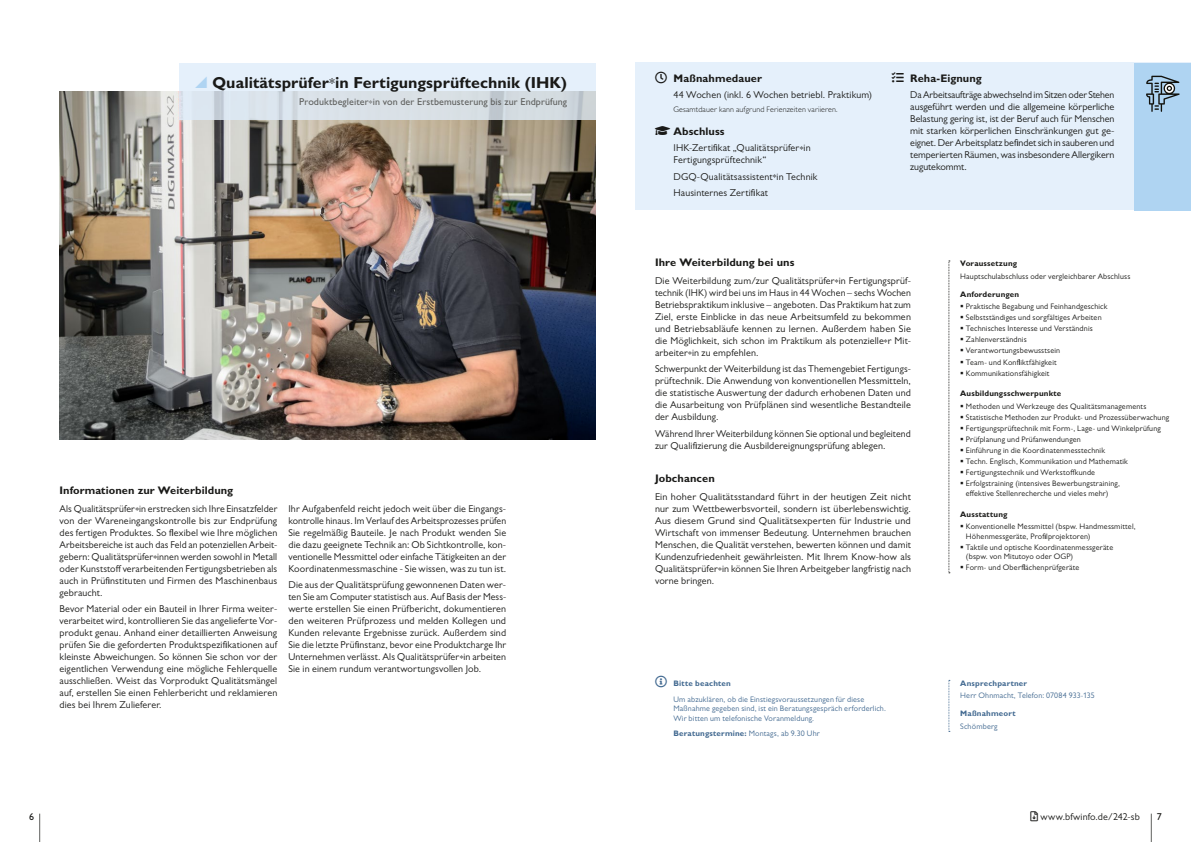
<style>
.page{position:relative;width:1191px;height:842px;background:#fff}
.page>*{position:absolute;margin:0;border:0;box-sizing:border-box;transform-origin:0 0}
.t1{font:700 16px "Gill Sans MT Pro";color:#1a1a18}
.t2{font:700 11px "Gill Sans MT Pro";letter-spacing:.005em;color:#1a1a18}
.t3{font:10px/12px "Gill Sans MT Pro";letter-spacing:.01em;color:#1a1a18;text-align:justify}
.t4{font:500 10px "Gill Sans MT Pro";letter-spacing:.01em;color:#5f605e}
.t5{font:500 10px "Gill Sans MT Pro";color:#1a1a18}
.t6{font:8px/11px "Gill Sans MT Pro";letter-spacing:.02em;color:#1a1a18}
.t7{font:8px/9.6px "Gill Sans MT Pro";letter-spacing:.02em;color:#436a91}
.t8{font:700 8px "Gill Sans MT Pro";letter-spacing:.02em;color:#436a91}
.t9{font:700 8px "Gill Sans MT Pro";letter-spacing:.02em;color:#1a1a18}
.t10{font:300 8px "Gill Sans MT Pro";letter-spacing:.015em;color:#1a1a18}
.s1{font-weight:400}
</style>
<div class="page">
<svg style="left:1151px;top:814px;width:1px;height:28px"></svg>
<svg style="left:39px;top:814px;width:1px;height:28px"></svg>
<svg style="left:948px;top:680px;width:2px;height:52px"></svg>
<div style="left:635px;top:63px;width:556px;height:147px;background:#e5f0fb"></div>
<div style="left:1134px;top:63px;width:57px;height:148px;background:#afd4f2"></div>
<svg style="left:1146px;top:76px;width:33px;height:36px"></svg>
<img style="left:60px;top:91px;width:535px;height:348px">
<svg style="left:179px;top:63px;width:416px;height:56px;background:#dde7ef"></svg>
<svg style="left:948px;top:261px;width:2px;height:312px"></svg>
<svg style="left:195px;top:76px;width:12px;height:12px"></svg>
<h1 class="t1" style="left:212px;top:72px;width:356px">Qualitätsprüfer<span class="s1">*</span>in Fertigungsprüftechnik (IHK)</h1>
<p class="t4" style="left:299px;top:96px;width:269px">Produktbegleiter<span class="s1">*</span>in von der Erstbemusterung bis zur Endprüfung</p>
<p class="t2" style="left:60px;top:484px;width:175px">Informationen zur Weiterbildung</p>
<p class="t3" style="left:60px;top:503px;width:219px">Als Qualitätsprüfer*in erstrecken sich Ihre Einsatzfelder von der Wareneingangskontrolle bis zur Endprüfung des fertigen Produktes. So flexibel wie Ihre möglichen Arbeitsbereiche ist auch das Feld an potenziellen Arbeit&shy;gebern: Qualitätsprüfer*innen werden sowohl in Metall oder Kunststoff verarbeitenden Fertigungsbetrieben als auch in Prüfinstituten und Firmen des Maschinenbaus gebraucht.</p>
<p class="t3" style="left:60px;top:603px;width:219px">Bevor Material oder ein Bauteil in Ihrer Firma weiter&shy;verarbeitet wird, kontrollieren Sie das angelieferte Vor&shy;produkt genau. Anhand einer detaillierten Anweisung prüfen Sie die geforderten Produktspezifikationen auf kleinste Abweichungen. So können Sie schon vor der eigentlichen Verwendung eine mögliche Fehlerquelle ausschließen. Weist das Vorprodukt Qualitätsmängel auf, erstellen Sie einen Fehlerbericht und reklamieren dies bei Ihrem Zulieferer.</p>
<p class="t3" style="left:288px;top:503px;width:219px">Ihr Aufgabenfeld reicht jedoch weit über die Eingangs&shy;kontrolle hinaus. Im Verlauf des Arbeitsprozesses prüfen Sie regelmäßig Bauteile. Je nach Produkt wenden Sie die dazu geeignete Technik an: Ob Sichtkontrolle, kon&shy;ventionelle Messmittel oder einfache Tätigkeiten an der Koordinatenmessmaschine - Sie wissen, was zu tun ist.</p>
<p class="t3" style="left:288px;top:579px;width:219px">Die aus der Qualitätsprüfung gewonnenen Daten wer&shy;ten Sie am Computer statistisch aus. Auf Basis der Mess&shy;werte erstellen Sie einen Prüfbericht, dokumentieren den weiteren Prüfprozess und melden Kollegen und Kunden relevante Ergebnisse zurück. Außerdem sind Sie die letzte Prüfinstanz, bevor eine Produktcharge Ihr Unternehmen verlässt. Als Qualitätsprüfer*in arbeiten Sie in einem rundum verantwortungsvollen Job.</p>
<p class="t2" style="left:673px;top:71px;width:90px">Maßnahmedauer</p>
<p class="t3" style="left:673px;top:88px;width:200px">44 Wochen (inkl. 6 Wochen betriebl. Praktikum)</p>
<p class="t10" style="left:673px;top:104px;width:166px">Gesamtdauer kann aufgrund Ferienzeiten variieren.</p>
<p class="t2" style="left:673px;top:124px;width:53px">Abschluss</p>
<p class="t3" style="left:673px;top:142px;width:139px">IHK-Zertifikat „Qualitätsprüfer*in<br>Fertigungsprüftechnik“</p>
<p class="t3" style="left:673px;top:168px;width:145px;line-height:16.2px">DGQ-Qualitätsassistent*in Technik<br>Hausinternes Zertifikat</p>
<p class="t2" style="left:910px;top:71px;width:73px">Reha-Eignung</p>
<p class="t3" style="left:910px;top:88px;width:206px">Da Arbeitsaufträge abwechselnd im Sitzen oder Stehen ausgeführt werden und die allgemeine körperliche Belastung gering ist, ist der Beruf auch für Menschen mit starken körperlichen Einschränkungen gut ge&shy;eignet. Der Arbeitsplatz befindet sich in sauberen und temperierten Räumen, was insbesondere Allergikern zugutekommt.</p>
<p class="t2" style="left:655px;top:256px;width:141px">Ihre Weiterbildung bei uns</p>
<p class="t3" style="left:655px;top:275px;width:257px">Die Weiterbildung zum/zur Qualitätsprüfer*in Fertigungsprüf&shy;technik (IHK) wird bei uns im Haus in 44 Wochen – sechs Wochen Betriebspraktikum inklusive – angeboten. Das Praktikum hat zum Ziel, erste Einblicke in das neue Arbeitsumfeld zu bekommen und Betriebsabläufe kennen zu lernen. Außerdem haben Sie die Möglichkeit, sich schon im Praktikum als potenzielle*r Mit&shy;arbeiter*in zu empfehlen.</p>
<p class="t3" style="left:655px;top:363px;width:257px">Schwerpunkt der Weiterbildung ist das Themengebiet Fertigungs&shy;prüftechnik. Die Anwendung von konventionellen Messmitteln, die statistische Auswertung der dadurch erhobenen Daten und die Ausarbeitung von Prüfplänen sind wesentliche Bestandteile der Ausbildung.</p>
<p class="t3" style="left:655px;top:427px;width:257px">Während Ihrer Weiterbildung können Sie optional und begleitend zur Qualifizierung die Ausbildereignungsprüfung ablegen.</p>
<p class="t2" style="left:655px;top:472px;width:61px">Jobchancen</p>
<p class="t3" style="left:655px;top:491px;width:257px">Ein hoher Qualitätsstandard führt in der heutigen Zeit nicht nur zum Wettbewerbsvorteil, sondern ist überlebenswichtig.<br>Aus diesem Grund sind Qualitätsexperten für Industrie und Wirtschaft von immenser Bedeutung. Unternehmen brauchen Menschen, die Qualität verstehen, bewerten können und damit Kundenzufriedenheit gewährleisten. Mit Ihrem Know-how als Qualitätsprüfer*in können Sie Ihren Arbeitgeber langfristig nach vorne bringen.</p>
<p class="t8" style="left:673px;top:679px;width:59px">Bitte beachten</p>
<p class="t7" style="left:673px;top:694px;width:214px">Um abzuklären, ob die Einstiegsvoraussetzungen für diese<br>Maßnahme gegeben sind, ist ein Beratungsgespräch erforderlich.<br>Wir bitten um telefonische Voranmeldung.</p>
<p class="t8" style="left:673px;top:728px;width:148px">Beratungstermine: <span class="s1">Montags, ab 9.30 Uhr</span></p>
<p class="t9" style="left:960px;top:259px;width:58px">Voraussetzung</p>
<p class="t6" style="left:960px;top:271px;width:171px">Hauptschulabschluss oder vergleichbarer Abschluss</p>
<p class="t9" style="left:960px;top:289px;width:60px">Anforderungen</p>
<p class="t6" style="left:966px;top:301px;width:143px">Praktische Begabung und Feinhandgeschick Selbstständiges und sorgfältiges Arbeiten Technisches Interesse und Verständnis Zahlenverständnis Verantwortungsbewusstsein<br>Team- und Konfliktfähigkeit Kommunikationsfähigkeit</p>
<p class="t9" style="left:960px;top:389px;width:103px">Ausbildungsschwerpunkte</p>
<p class="t6" style="left:966px;top:401px;width:205px">Methoden und Werkzeuge des Qualitätsmanagements Statistische Methoden zur Produkt- und Prozessüberwachung Fertigungsprüftechnik mit Form-, Lage- und Winkelprüfung Prüfplanung und Prüfanwendungen<br>Einführung in die Koordinatenmesstechnik<br>Techn. Englisch, Kommunikation und Mathematik Fertigungstechnik und Werkstoffkunde<br>Erfolgstraining (intensives Bewerbungstraining,</p>
<p class="t6" style="left:966px;top:487px;width:144px">effektive Stellenrecherche und vieles mehr)</p>
<p class="t9" style="left:960px;top:509px;width:49px">Ausstattung</p>
<p class="t6" style="left:966px;top:521px;width:171px;line-height:9.6px">Konventionelle Messmittel (bspw. Handmessmittel,<br>Höhenmessgeräte, Profilprojektoren)</p>
<p class="t6" style="left:966px;top:542px;width:149px;line-height:9.6px">Taktile und optische Koordinatenmessgeräte (bspw. von Mitutoyo oder OGP)</p>
<p class="t6" style="left:966px;top:562px;width:115px">Form- und Oberflächenprüfgeräte</p>
<p class="t8" style="left:960px;top:678px;width:68px">Ansprechpartner</p>
<p class="t7" style="left:960px;top:691px;width:136px">Herr Ohnmacht, Telefon: 07084 933-135</p>
<p class="t8" style="left:960px;top:709px;width:57px">Maßnahmeort</p>
<p class="t7" style="left:960px;top:721px;width:39px">Schömberg</p>
<p class="t5" style="left:29px;top:811px;width:6px">6</p>
<p class="t3" style="left:1030px;top:811px;width:111px">●□■●□ www.bfwinfo.de/242-sb</p>
<p class="t5" style="left:1157px;top:811px;width:6px">7</p>
</div>
